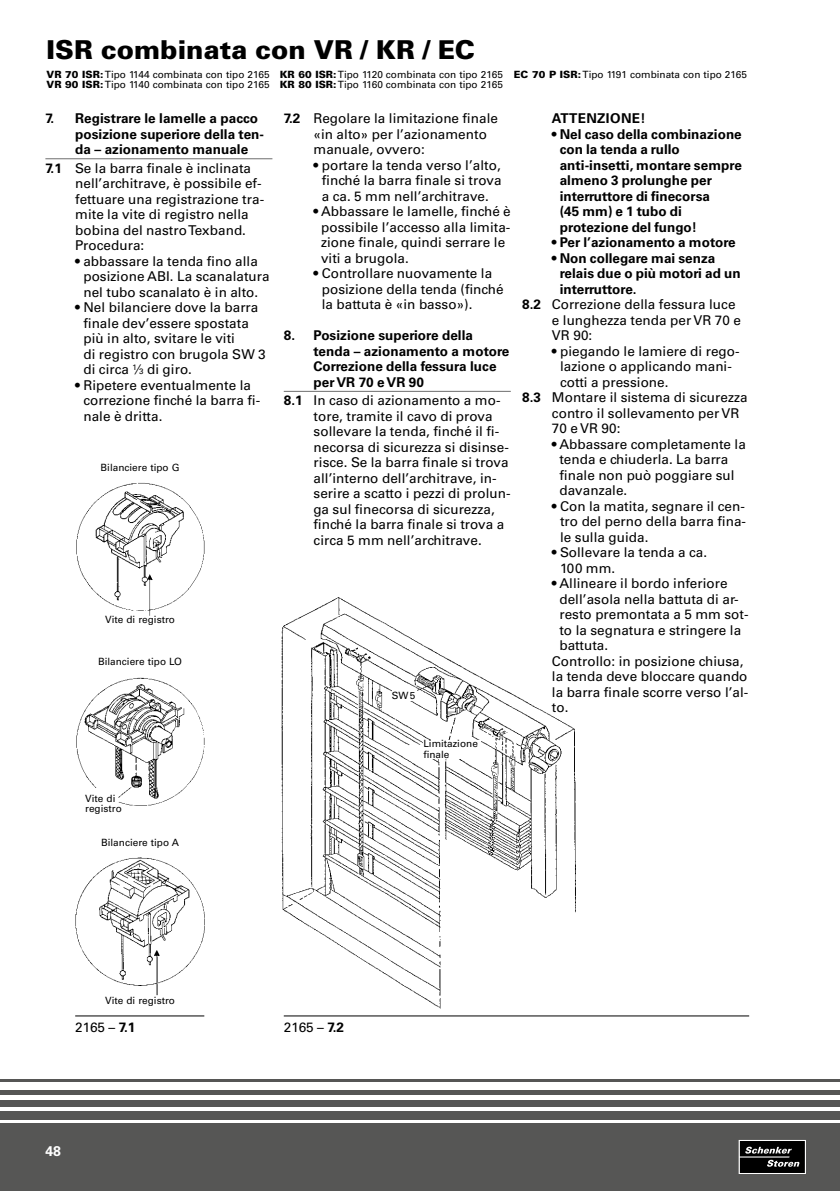
<style>
.page{position:relative;width:840px;height:1191px;background:#fff}
.page>*{position:absolute;margin:0;border:0;box-sizing:border-box;transform-origin:0 0}
.t1{font:900 26px "Univers LT Std";letter-spacing:.005em;color:#000}
.t2{font:700 14px "Univers LT Std";color:#fff}
.t3{font:13.6px/15.4px "Univers LT Std";letter-spacing:.005em;color:#000}
.t4{font:700 13.6px/15.4px "Univers LT Std";letter-spacing:.005em;color:#000}
.t5{font:700 13.6px "Univers LT Std";letter-spacing:.03em;color:#000}
.t6{font:10px/10.4px "Univers LT Std";color:#000}
.s1{font-weight:900}
.s2{font-weight:700}
.s3{font-size:7.8px}
</style>
<div class="page">
<div style="left:0;top:1110px;width:839px;height:9px;background:#565655"></div>
<div style="left:0;top:1100px;width:839px;height:6px;background:#565655"></div>
<hr style="left:0;top:1090px;width:839px;height:4px;background:#565655">
<hr style="left:0;top:1079px;width:839px;height:2px;background:#565655">
<div style="left:0;top:1123px;width:839px;height:68px;background:#565655"></div>
<svg style="left:740px;top:1142px;width:63px;height:30px;background:#272727"></svg>
<div style="left:738px;top:1140px;width:67px;height:34px;border:1px solid #fff"></div>
<hr style="left:283px;top:1015px;width:465px;height:1px;background:#000">
<img style="left:281px;top:597px;width:295px;height:412px">
<div style="left:391px;top:690px;width:25px;height:10px;background:#fff"></div>
<div style="left:423px;top:740px;width:57px;height:19px;background:#fff"></div>
<hr style="left:75px;top:1015px;width:129px;height:1px;background:#000">
<img style="left:76px;top:482px;width:129px;height:134px">
<img style="left:76px;top:677px;width:129px;height:129px">
<img style="left:75px;top:857px;width:130px;height:139px">
<hr style="left:45px;top:158px;width:227px;height:1px;background:#6e6e6e">
<hr style="left:283px;top:391px;width:227px;height:1px;background:#6e6e6e">
<h1 class="t1" style="left:46px;top:33px;width:430px">ISR combinata con VR / KR / EC</h1>
<p class="t6" style="left:47px;top:69px;width:701px"><span class="s1">VR 70 ISR:</span> Tipo 1144 combinata con tipo 2165 <span class="s1">KR 60 ISR:</span> Tipo 1120 combinata con tipo 2165 <span class="s1">EC 70 P ISR:</span> Tipo 1191 combinata con tipo 2165<br><span class="s1">VR 90 ISR:</span> Tipo 1140 combinata con tipo 2165 <span class="s1">KR 80 ISR:</span> Tipo 1160 combinata con tipo 2165</p>
<p class="t4" style="left:75px;top:111px;width:190px;text-indent:-30px">7. Registrare le lamelle a pacco posizione superiore della ten&shy;da – azionamento manuale</p>
<p class="t3" style="left:75px;top:160px;width:190px;text-indent:-30px"><span class="s2">7.1</span> Se la barra finale è inclinata nell’architrave, è possibile ef&shy;fettuare una registrazione tra&shy;mite la vite di registro nella bobina del nastro Texband.<br>Procedura:</p>
<p class="t3" style="left:83px;top:253px;width:188px;text-indent:-8px">• abbassare la tenda fino alla posizione ABI. La scanalatura nel tubo scanalato è in alto.</p>
<p class="t3" style="left:83px;top:299px;width:184px;text-indent:-8px">• Nel bilanciere dove la barra finale dev’essere spostata più in alto, svitare le viti<br>di registro con brugola SW 3 di circa <sup>1</sup>⁄<span class="s3">3</span> di giro.</p>
<p class="t3" style="left:83px;top:377px;width:178px;text-indent:-8px">• Ripetere eventualmente la correzione finché la barra fi&shy;nale è dritta.</p>
<p class="t6" style="left:100px;top:462px;width:80px">Bilanciere tipo G</p>
<p class="t6" style="left:105px;top:614px;width:72px">Vite di registro</p>
<p class="t6" style="left:98px;top:656px;width:85px">Bilanciere tipo LO</p>
<p class="t6" style="left:85px;top:793px;width:38px">Vite di registro</p>
<p class="t6" style="left:101px;top:837px;width:79px">Bilanciere tipo A</p>
<p class="t3" style="left:313px;top:111px;width:186px;text-indent:-30px"><span class="s2">7.2</span> Regolare la limitazione finale «in alto» per l’azionamento manuale, ovvero:</p>
<p class="t3" style="left:321px;top:157px;width:181px;text-align:justify;text-indent:-8px">• portare la tenda verso l’alto, finché la barra finale si trova a ca. 5 mm nell’architrave.</p>
<p class="t3" style="left:321px;top:204px;width:191px;text-indent:-8px">• Abbassare le lamelle, finché è possibile l’accesso alla limita&shy;zione finale, quindi serrare le viti a brugola.</p>
<p class="t3" style="left:321px;top:266px;width:183px;text-indent:-8px">• Controllare nuovamente la posizione della tenda (finché la battuta è «in basso»).</p>
<p class="t4" style="left:313px;top:328px;width:197px;text-indent:-30px">8. Posizione superiore della tenda – azionamento a motore<br>Correzione della fessura luce per VR 70 e VR 90</p>
<p class="t3" style="left:313px;top:393px;width:198px;text-indent:-30px"><span class="s2">8.1</span> In caso di azionamento a mo&shy;tore, tramite il cavo di prova sollevare la tenda, finché il fi&shy;necorsa di sicurezza si disinse&shy;risce. Se la barra finale si trova all’interno dell’architrave, in&shy;serire a scatto i pezzi di prolun&shy;ga sul finecorsa di sicurezza, finché la barra finale si trova a circa 5 mm nell’architrave.</p>
<p class="t6" style="left:391px;top:690px;width:25px">SW5</p>
<p class="t6" style="left:423px;top:738px;width:56px">Limitazione finale</p>
<p class="t5" style="left:551px;top:110px;width:95px">Attenzione!</p>
<p class="t4" style="left:559px;top:126px;width:183px;text-indent:-8px">• Nel caso della combinazione con la tenda a rullo anti-insetti, montare sempre almeno 3 prolunghe per interruttore di finecorsa<br>(45 mm) e 1 tubo di protezione del fungo!</p>
<p class="t4" style="left:551px;top:235px;width:185px">• Per l’azionamento a motore</p>
<p class="t4" style="left:551px;top:250px;width:165px">• Non collegare mai senza</p>
<p class="t4" style="left:559px;top:266px;width:182px">relais due o più motori ad un</p>
<p class="t4" style="left:559px;top:281px;width:78px">interruttore.</p>
<p class="t3" style="left:522px;top:297px;width:215px"><span class="s2">8.2</span> Correzione della fessura luce</p>
<p class="t3" style="left:551px;top:312px;width:190px">e lunghezza tenda per VR 70 e</p>
<p class="t3" style="left:551px;top:328px;width:42px">VR 90:</p>
<p class="t3" style="left:551px;top:343px;width:189px">• piegando le lamiere di rego-</p>
<p class="t3" style="left:559px;top:359px;width:173px">lazione o applicando mani-</p>
<p class="t3" style="left:559px;top:374px;width:110px">cotti a pressione.</p>
<p class="t3" style="left:522px;top:390px;width:227px"><span class="s2">8.3</span> Montare il sistema di sicurezza</p>
<p class="t3" style="left:551px;top:405px;width:189px">contro il sollevamento per VR</p>
<p class="t3" style="left:551px;top:421px;width:70px">70 e VR 90:</p>
<p class="t3" style="left:559px;top:436px;width:188px;text-indent:-8px">• Abbassare completamente la tenda e chiuderla. La barra finale non può poggiare sul davanzale.</p>
<p class="t3" style="left:559px;top:498px;width:187px;text-align:justify;text-indent:-8px">• Con la matita, segnare il cen&shy;tro del perno della barra fina&shy;le sulla guida.</p>
<p class="t3" style="left:559px;top:545px;width:148px;text-indent:-8px">• Sollevare la tenda a ca.<br>100 mm.</p>
<p class="t3" style="left:551px;top:576px;width:177px">• Allineare il bordo inferiore</p>
<p class="t3" style="left:559px;top:591px;width:180px">dell’asola nella battuta di ar-</p>
<p class="t3" style="left:559px;top:607px;width:190px">resto premontata a 5 mm sot-</p>
<p class="t3" style="left:559px;top:622px;width:183px">to la segnatura e stringere la</p>
<p class="t3" style="left:559px;top:638px;width:50px">battuta.</p>
<p class="t3" style="left:551px;top:653px;width:193px">Controllo: in posizione chiusa,</p>
<p class="t3" style="left:551px;top:669px;width:197px">la tenda deve bloccare quando</p>
<p class="t3" style="left:551px;top:684px;width:198px">la barra finale scorre verso l’al-</p>
<p class="t3" style="left:551px;top:700px;width:18px">to.</p>
<p class="t6" style="left:105px;top:995px;width:72px">Vite di registro</p>
<p class="t3" style="left:75px;top:1019px;width:62px">2165 – <span class="s2">7.1</span></p>
<p class="t2" style="left:45px;top:1142px;width:17px">48</p>
<p class="t3" style="left:283px;top:1019px;width:62px">2165 – <span class="s2">7.2</span></p>
</div>
